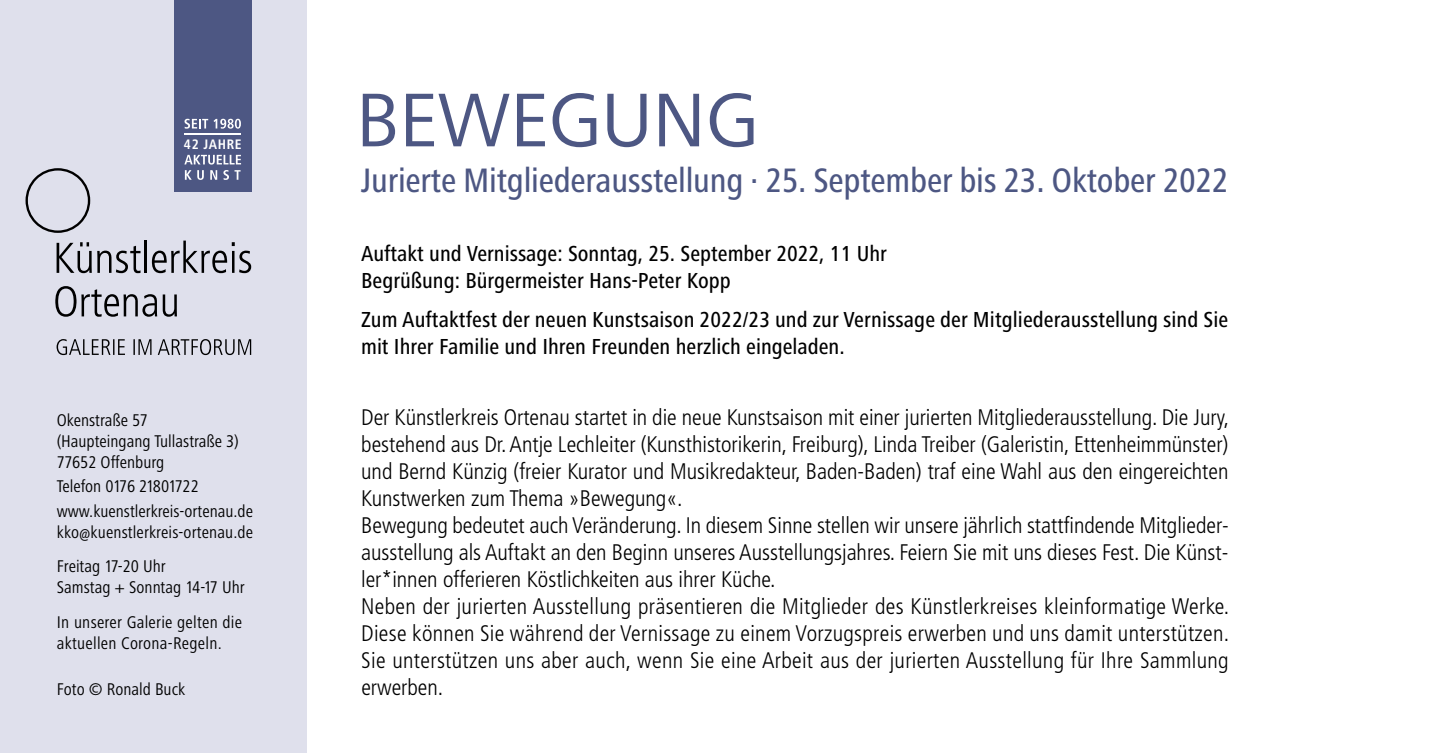
<style>
.page{position:relative;width:1455px;height:753px;background:#fff}
.page>*{position:absolute;margin:0;border:0;box-sizing:border-box;transform-origin:0 0}
.t1{font:78.75px "Lino Frutiger Next";color:#4d5783}
.t2{font:500 condensed 35.1px "Lino Frutiger Next";letter-spacing:-.005em;color:#4d5783}
.t3{font:300 condensed 22.5px/27px "Frutiger";color:#000}
.t4{font:500 condensed 22.5px/27px "Lino Frutiger Next";color:#000}
.t5{font:condensed 17.55px/21.2px "Lino Frutiger Next";color:#000}
.t6{font:700 condensed 13.72px "Frutiger";color:#fff}
</style>
<div class="page">
<div style="left:0;top:0;width:306px;height:753px;background:#dfe0ec"></div>
<svg style="left:57px;top:242px;width:83px;height:31px"></svg>
<hr style="left:144px;top:240px;width:3px;height:33px;background:#000">
<svg style="left:152px;top:240px;width:99px;height:33px"></svg>
<svg style="left:55px;top:286px;width:102px;height:31px"></svg>
<svg style="left:163px;top:294px;width:14px;height:23px"></svg>
<svg style="left:57px;top:339px;width:194px;height:16px"></svg>
<svg style="left:26px;top:168px;width:64px;height:65px"></svg>
<div style="left:174px;top:0;width:78px;height:192px;background:#4d5783"></div>
<hr style="left:184px;top:133px;width:57px;height:1px;background:#fff">
<svg style="left:184px;top:119px;width:53px;height:10px"></svg>
<svg style="left:235px;top:119px;width:6px;height:10px"></svg>
<svg style="left:184px;top:155px;width:57px;height:25px"></svg>
<p class="t6" style="left:184px;top:136px;width:59px">42 JAHRE</p>
<p class="t5" style="left:57px;top:409px;width:183px">Okenstraße 57 (Haupteingang Tullastraße 3)<br>77652 Offenburg</p>
<p class="t5" style="left:57px;top:474px;width:198px;line-height:24.3px">Telefon 0176 21801722 www.kuenstlerkreis-ortenau.de</p>
<p class="t5" style="left:57px;top:514px;width:198px;line-height:34.6px">kko@kuenstlerkreis-ortenau.de<br>Freitag 17-20 Uhr</p>
<p class="t5" style="left:57px;top:570px;width:189px;line-height:34.6px">Samstag + Sonntag 14-17 Uhr<br>In unserer Galerie gelten die</p>
<p class="t5" style="left:57px;top:632px;width:166px">aktuellen Corona-Regeln.</p>
<p class="t5" style="left:57px;top:679px;width:130px">Foto © Ronald Buck</p>
<h1 class="t1" style="left:356px;top:76px;width:404px">BEWEGUNG</h1>
<h2 class="t2" style="left:361px;top:161px;width:868px">Jurierte Mitgliederausstellung · 25. September bis 23. Oktober 2022</h2>
<p class="t4" style="left:361px;top:240px;width:527px">Auftakt und Vernissage: Sonntag, 25. September 2022, 11 Uhr<br>Begrüßung: Bürgermeister Hans-Peter Kopp</p>
<p class="t4" style="left:361px;top:306px;width:868px">Zum Auftaktfest der neuen Kunstsaison 2022/23 und zur Vernissage der Mitgliederausstellung sind Sie mit Ihrer Familie und Ihren Freunden herzlich eingeladen.</p>
<p class="t3" style="left:361px;top:404px;width:869px">Der Künstlerkreis Ortenau startet in die neue Kunstsaison mit einer jurierten Mitgliederausstellung. Die Jury, bestehend aus Dr.Antje Lechleiter (Kunsthistorikerin, Freiburg), Linda Treiber (Galeristin, Ettenheimmünster) und Bernd Künzig (freier Kurator und Musikredakteur, Baden-Baden) traf eine Wahl aus den eingereichten Kunstwerken zum Thema »Bewegung«.<br>Bewegung bedeutet auch Veränderung. In diesem Sinne stellen wir unsere jährlich stattfindende Mitglieder&shy;ausstellung als Auftakt an den Beginn unseres Ausstellungsjahres. Feiern Sie mit uns dieses Fest. Die Künst&shy;ler*innen offerieren Köstlichkeiten aus ihrer Küche.<br>Neben der jurierten Ausstellung präsentieren die Mitglieder des Künstlerkreises kleinformatige Werke.<br>Diese können Sie während der Vernissage zu einem Vorzugspreis erwerben und uns damit unterstützen.<br>Sie unterstützen uns aber auch, wenn Sie eine Arbeit aus der jurierten Ausstellung für Ihre Sammlung erwerben.</p>
</div>
